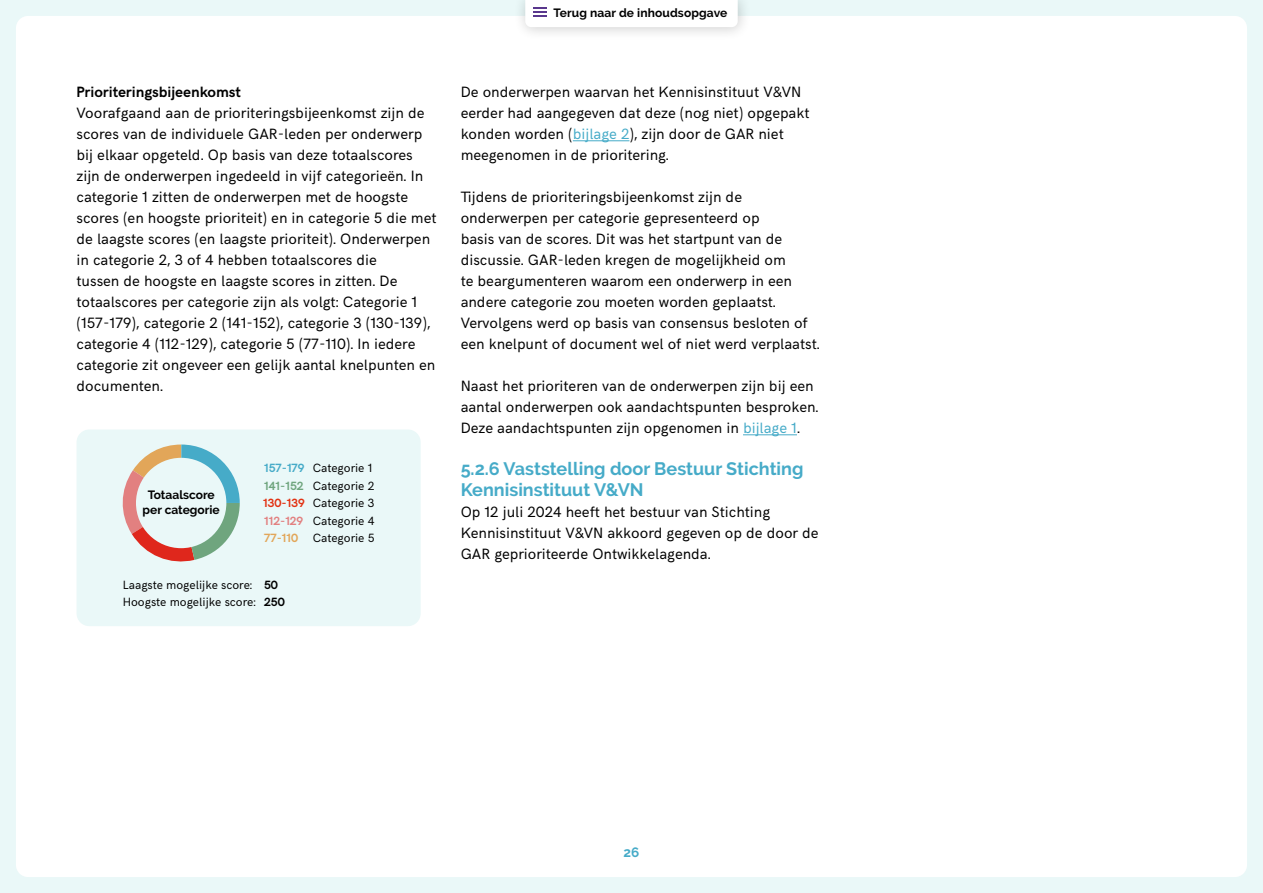
<style>
.page{position:relative;width:1263px;height:893px;background:#eaf8f8}
.page>*{position:absolute;margin:0;border:0;box-sizing:border-box;transform-origin:0 0}
.t1{font:700 18px/21px "Raleway";color:#46abc8}
.t2{font:15px/21px "HK Grotesk";color:#000}
.t3{font:700 15px "HK Grotesk";color:#000}
.t4{font:700 13.5px "Raleway";color:#46abc8}
.t5{font:12px/17.5px "HK Grotesk";color:#000}
.t6{font:700 12px/15px "Raleway";color:#000;text-align:center}
.t7{font:700 12px "HK Grotesk";color:#46abc8}
.t8{font:700 12px "HK Grotesk";color:#6fa57e}
.t9{font:700 12px "HK Grotesk";color:#e28080}
.t10{font:700 12px "HK Grotesk";color:#e23213}
.t11{font:700 12px "HK Grotesk";color:#e2a659}
.s1{font-weight:700}
.s2{color:#46abc8}
</style>
<div class="page">
<div style="left:16px;top:16px;width:1231px;height:861px;background:#fff;border-radius:12px"></div>
<div style="left:513px;top:0;width:239px;height:40px;background:#000;opacity:.2"></div>
<div style="left:525px;top:0;width:213px;height:27px;background:#fff"></div>
<hr style="left:573px;top:140px;width:56px;height:1px;background:#46abc8">
<hr style="left:743px;top:434px;width:54px;height:1px;background:#46abc8">
<div style="left:77px;top:429px;width:344px;height:197px;background:#eaf8f8;border-radius:13px"></div>
<svg style="left:122px;top:444px;width:118px;height:118px"></svg>
<div style="left:136px;top:458px;width:90px;height:90px;background:#eaf8f8;border-radius:50%"></div>
<p class="t6" style="left:554px;top:5px;width:175px">Terug naar de inhoudsopgave</p>
<p class="t3" style="left:77px;top:81px;width:166px">Prioriteringsbijeenkomst</p>
<p class="t2" style="left:77px;top:101px;width:361px">Voorafgaand aan de prioriteringsbijeenkomst zijn de scores van de individuele GAR-leden per onderwerp bij elkaar opgeteld. Op basis van deze totaalscores zijn de onderwerpen ingedeeld in vijf categorieën. In categorie 1 zitten de onderwerpen met de hoogste scores (en hoogste prioriteit) en in categorie 5 die met de laagste scores (en laagste prioriteit). Onderwerpen in categorie 2, 3 of 4 hebben totaalscores die<br>tussen de hoogste en laagste scores in zitten. De totaalscores per categorie zijn als volgt: Categorie 1 (157-179), categorie 2 (141-152), categorie 3 (130-139), categorie 4 (112-129), categorie 5 (77-110). In iedere categorie zit ongeveer een gelijk aantal knelpunten en documenten.</p>
<p class="t6" style="left:143px;top:487px;width:79px">Totaalscore per categorie</p>
<p class="t7" style="left:264px;top:459px;width:42px">157-179</p>
<p class="t8" style="left:264px;top:476px;width:41px">141-152</p>
<p class="t9" style="left:264px;top:512px;width:41px">112-129</p>
<p class="t11" style="left:264px;top:529px;width:35px">77-110</p>
<p class="t10" style="left:263px;top:494px;width:43px">130-139</p>
<p class="t5" style="left:313px;top:458px;width:63px">Categorie 1<br>Categorie 2</p>
<p class="t5" style="left:313px;top:511px;width:63px">Categorie 4<br>Categorie 5</p>
<p class="t5" style="left:313px;top:493px;width:63px">Categorie 3</p>
<p class="t5" style="left:123px;top:575px;width:163px">Laagste mogelijke score: <span class="s1">50<br></span>Hoogste mogelijke score: <span class="s1">250</span></p>
<p class="t2" style="left:461px;top:80px;width:350px">De onderwerpen waarvan het Kennisinstituut V&amp;VN eerder had aangegeven dat deze (nog niet) opgepakt konden worden (<span class="s2">bijlage 2</span>), zijn door de GAR niet meegenomen in de prioritering.</p>
<p class="t2" style="left:461px;top:185px;width:361px">Tijdens de prioriteringsbijeenkomst zijn de onderwerpen per categorie gepresenteerd op<br>basis van de scores. Dit was het startpunt van de discussie. GAR-leden kregen de mogelijkheid om<br>te beargumenteren waarom een onderwerp in een andere categorie zou moeten worden geplaatst.<br>Vervolgens werd op basis van consensus besloten of een knelpunt of document wel of niet werd verplaatst.</p>
<p class="t2" style="left:461px;top:374px;width:359px">Naast het prioriteren van de onderwerpen zijn bij een aantal onderwerpen ook aandachtspunten besproken.<br>Deze aandachtspunten zijn opgenomen in <span class="s2">bijlage 1</span>.</p>
<p class="t1" style="left:461px;top:459px;width:344px">5.2.6 Vaststelling door Bestuur Stichting<br>Kennisinstituut V&amp;VN</p>
<p class="t2" style="left:461px;top:500px;width:359px">Op 12 juli 2024 heeft het bestuur van Stichting<br>Kennisinstituut V&amp;VN akkoord gegeven op de door de<br>GAR geprioriteerde Ontwikkelagenda.</p>
<p class="t4" style="left:624px;top:844px;width:17px">26</p>
</div>
